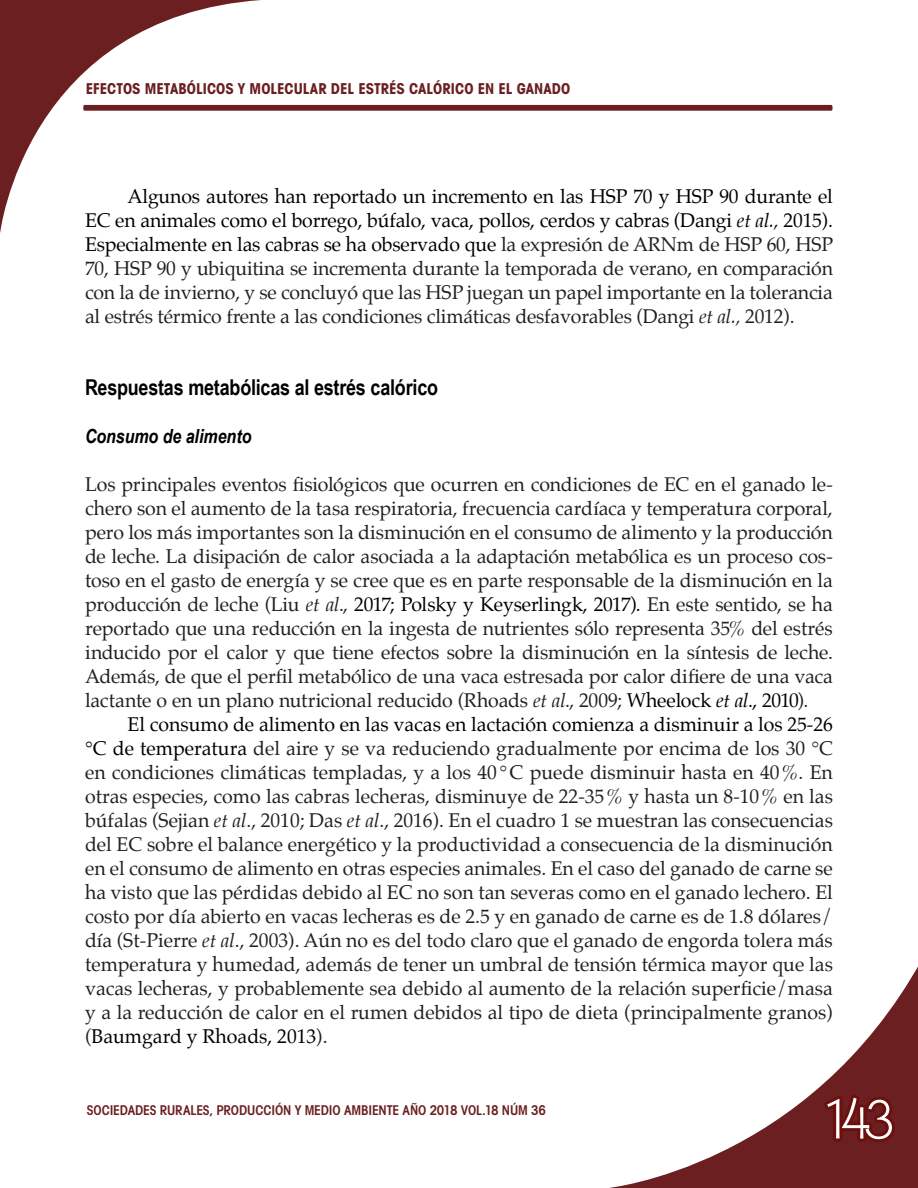
<style>
.page{position:relative;width:918px;height:1188px;background:#fff}
.page>*{position:absolute;margin:0;border:0;box-sizing:border-box;transform-origin:0 0}
.t1{font:60px "Martin Got URWT Ligh";color:#fff}
.t2{font:700 21.9px "Arial Narrow";letter-spacing:-.01em;color:#000}
.t3{font:19.5px/24px "Palatino";letter-spacing:-.01em;color:#212121;text-align:justify}
.t4{font:italic 700 19.5px "Arial Narrow";letter-spacing:-.005em;color:#000}
.t5{font:700 condensed 15px "Avant Garde";color:#6b1f20}
.t6{font:13.5px "Avant Garde Cond Demi SC800";letter-spacing:-.015em;color:#6b1f20}
.s1{color:#000}
.s2{font-style:italic;color:#000}
.s3{font-style:italic}
</style>
<div class="page">
<div style="left:83px;top:105px;width:749px;height:6px;background:#6b1f20;border-radius:2px"></div>
<svg style="left:0;top:0;width:262px;height:233px"></svg>
<svg style="left:609px;top:966px;width:309px;height:222px"></svg>
<svg style="left:819px;top:1090px;width:80px;height:56px;background:#6b1818"></svg>
<p class="t5" style="left:86px;top:79px;width:486px">EFECTOS METABÓLICOS Y MOLECULAR DEL ESTRÉS CALÓRICO EN EL GANADO</p>
<p class="t3" style="left:85px;top:184px;width:750px;text-indent:43px"><span class="s1">Algunos autores han reportado un incremento en las HSP 70 y HSP 90 durante el EC en animales como el borrego, búfalo, vaca, pollos, cerdos y cabras (Dangi</span> <span class="s2">et al.,</span> <span class="s1">2015).<br>Especialmente en las cabras se ha observado que</span> la expresión de ARNm de HSP 60, HSP 70, HSP 90 y ubiquitina se incrementa durante la temporada de verano, en comparación con la de invierno, y se concluyó que las HSP juegan un papel importante en la tolerancia al estrés térmico frente a las condiciones climáticas desfavorables (Dangi <span class="s3">et al.,</span> 2012).</p>
<p class="t2" style="left:85px;top:370px;width:355px">Respuestas metabólicas al estrés calórico</p>
<p class="t4" style="left:85px;top:421px;width:168px">Consumo de alimento</p>
<p class="t3" style="left:85px;top:472px;width:749px">Los principales eventos fisiológicos que ocurren en condiciones de EC en el ganado le&shy;chero son el aumento de la tasa respiratoria, frecuencia cardíaca y temperatura corporal, pero los más importantes son la disminución en el consumo de alimento y la producción de leche. La disipación de calor asociada a la adaptación metabólica es un proceso cos&shy;toso en el gasto de energía y se cree que es en parte responsable de la disminución en la producción de leche (Liu <span class="s3">et al</span>., <span class="s1">2017; Polsky y Keyserlingk, 2017).</span> En este sentido, se ha reportado que una reducción en la ingesta de nutrientes sólo representa 35% del estrés inducido por el calor y que tiene efectos sobre la disminución en la síntesis de leche.<br>Además, de que el perfil metabólico de una vaca estresada por calor difiere de una vaca lactante o en un plano nutricional reducido (Rhoads <span class="s3">et al</span>., 2009; <span class="s1">Wheelock</span> <span class="s2">et al</span><span class="s1">., 2010</span>).</p>
<p class="t3" style="left:85px;top:712px;width:749px;text-indent:43px"><span class="s1">El consumo de alimento en las vacas en lactación comienza a disminuir a los 25-26 °C de temperatura</span> del aire y se va reduciendo gradualmente por encima de los 30 °C en condiciones climáticas templadas, y a los 40 °C puede disminuir hasta en 40%. En otras especies, como las cabras lecheras, disminuye de 22-35% y hasta un 8-10% en las búfalas (Sejian <span class="s3">et al</span>., 2010; Das <span class="s3">et al</span>., 2016). En el cuadro 1 se muestran las consecuencias del EC sobre el balance energético y la productividad a consecuencia de la disminución en el consumo de alimento en otras especies animales. En el caso del ganado de carne se ha visto que las pérdidas debido al EC no son tan severas como en el ganado lechero. El costo por día abierto en vacas lecheras es de 2.5 y en ganado de carne es de 1.8 dólares/ día (St-Pierre <span class="s3">et al</span>., 2003). Aún no es del todo claro que el ganado de engorda tolera más temperatura y humedad, además de tener un umbral de tensión térmica mayor que las vacas lecheras, y probablemente sea debido al aumento de la relación superficie/masa y a la reducción de calor en el rumen debidos al tipo de dieta (principalmente granos) (<span class="s1">Baumgard y Rhoads, 2013</span>).</p>
<p class="t6" style="left:87px;top:1101px;width:461px">SOCIEDADES RURALES, PRODUCCIÓN Y MEDIO AMBIENTE AÑO 2018 VOL.18 NÚM 36</p>
<h1 class="t1" style="left:822px;top:1083px;width:74px">143</h1>
</div>
